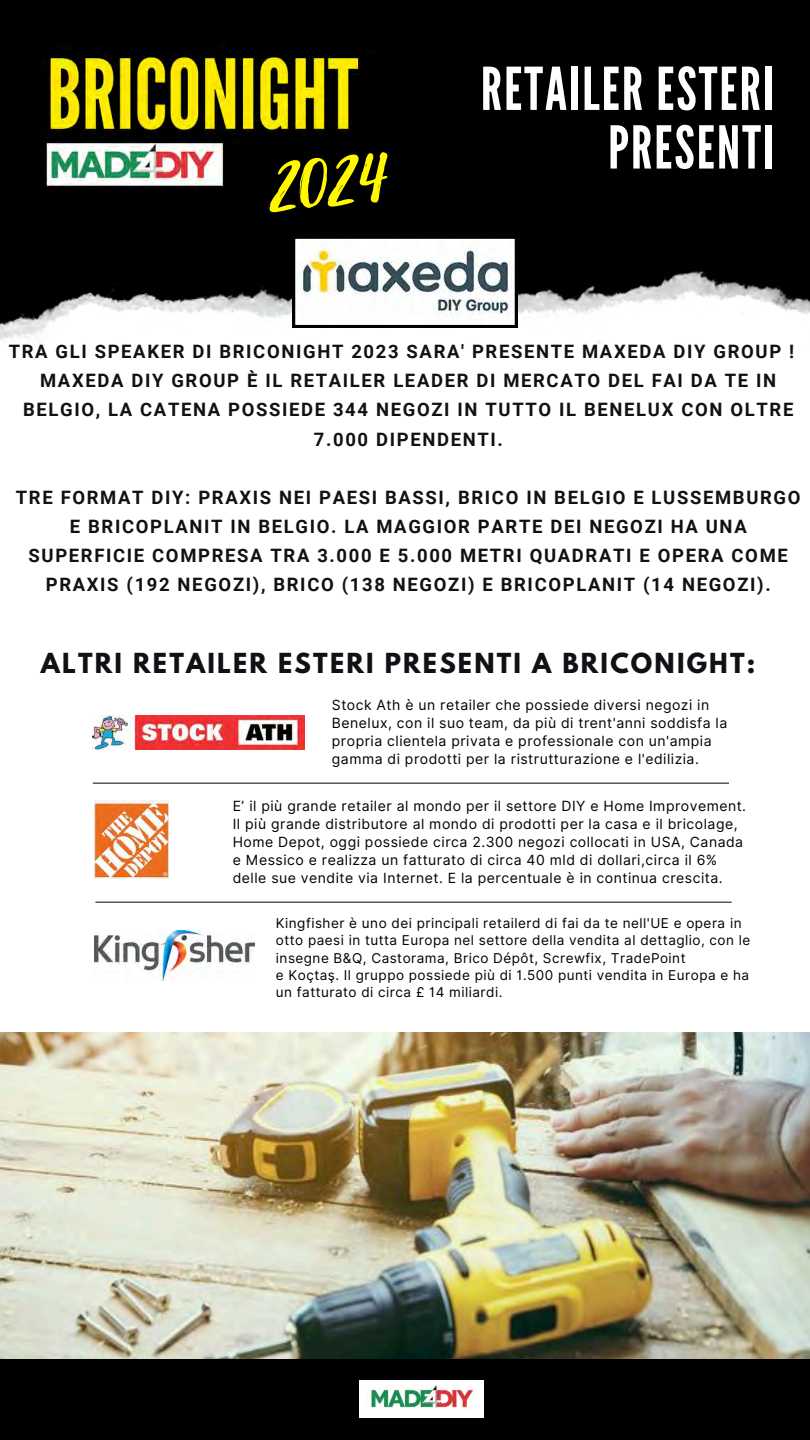
<style>
.page{position:relative;width:810px;height:1440px;background:#000}
.page>*{position:absolute;margin:0;border:0;box-sizing:border-box;transform-origin:0 0}
.t1{font:76.7px "Playlist Script";color:#fff800}
.t2{font:58.9px/58.6px "League Gothic";letter-spacing:.035em;color:#fff;text-align:right}
.t3{font:700 24.5px "League Spartan";letter-spacing:.09em;color:#101015}
.t4{font:700 18.5px/29.2px "Roboto";letter-spacing:.09em;color:#101015;text-align:center}
.t5{font:14px/18px "Inter";letter-spacing:.035em;color:#000}
.t6{font:13.5px/17.2px "Inter";letter-spacing:.035em;color:#000}
</style>
<div class="page">
<div style="left:0;top:350px;width:810px;height:682px;background:#fff"></div>
<img style="left:0;top:271px;width:810px;height:79px">
<img style="left:43px;top:47px;width:318px;height:142px">
<img style="left:0;top:1032px;width:810px;height:327px">
<div style="left:0;top:577px;width:810px;height:118px;background:#fff"></div>
<div style="left:359px;top:1380px;width:124px;height:38px;background:#fff"></div>
<img style="left:367px;top:1385px;width:109px;height:24px">
<svg style="left:292px;top:238px;width:226px;height:90px;background:#c7cbc8"></svg>
<img style="left:93px;top:715px;width:211px;height:34px">
<img style="left:95px;top:800px;width:73px;height:78px">
<img style="left:95px;top:931px;width:160px;height:50px">
<hr style="left:93px;top:783px;width:636px;height:1px;background:#000">
<hr style="left:95px;top:902px;width:637px;height:1px;background:#000">
<p class="t1" style="left:264px;top:125px;width:119px;rotate:-5deg">2024</p>
<p class="t2" style="left:481px;top:61px;width:295px">RETAILER ESTERI<br>PRESENTI</p>
<p class="t4" style="left:9px;top:337px;width:787px">TRA GLI SPEAKER DI BRICONIGHT 2023 SARA' PRESENTE MAXEDA DIY GROUP !</p>
<p class="t4" style="left:40px;top:366px;width:738px">MAXEDA DIY GROUP È IL RETAILER LEADER DI MERCATO DEL FAI DA TE IN</p>
<p class="t4" style="left:23px;top:395px;width:772px">BELGIO, LA CATENA POSSIEDE 344 NEGOZI IN TUTTO IL BENELUX CON OLTRE</p>
<p class="t4" style="left:314px;top:425px;width:190px">7.000 DIPENDENTI.</p>
<p class="t4" style="left:16px;top:483px;width:786px">TRE FORMAT DIY: PRAXIS NEI PAESI BASSI, BRICO IN BELGIO E LUSSEMBURGO E BRICOPLANIT IN BELGIO. LA MAGGIOR PARTE DEI NEGOZI HA UNA SUPERFICIE COMPRESA TRA 3.000 E 5.000 METRI QUADRATI E OPERA COME PRAXIS (192 NEGOZI), BRICO (138 NEGOZI) E BRICOPLANIT (14 NEGOZI).</p>
<p class="t3" style="left:41px;top:651px;width:716px">ALTRI RETAILER ESTERI PRESENTI A BRICONIGHT:</p>
<p class="t5" style="left:332px;top:695px;width:397px">Stock Ath è un retailer che possiede diversi negozi in Benelux, con il suo team, da più di trent'anni soddisfa la propria clientela privata e professionale con un'ampia gamma di prodotti per la ristrutturazione e l'edilizia.</p>
<p class="t5" style="left:233px;top:797px;width:515px">E’ il più grande retailer al mondo per il settore DIY e Home Improvement.<br>Il più grande distributore al mondo di prodotti per la casa e il bricolage, Home Depot, oggi possiede circa 2.300 negozi collocati in USA, Canada e Messico e realizza un fatturato di circa 40 mld di dollari,circa il 6% delle sue vendite via Internet. E la percentuale è in continua crescita.</p>
<p class="t6" style="left:276px;top:915px;width:476px">Kingfisher è uno dei principali retailerd di fai da te nell'UE e opera in otto paesi in tutta Europa nel settore della vendita al dettaglio, con le insegne B&amp;Q, Castorama, Brico Dépôt, Screwfix, TradePoint</p>
<p class="t6" style="left:276px;top:966px;width:475px">e Koçtaş. Il gruppo possiede più di 1.500 punti vendita in Europa e ha un fatturato di circa £ 14 miliardi.</p>
</div>
